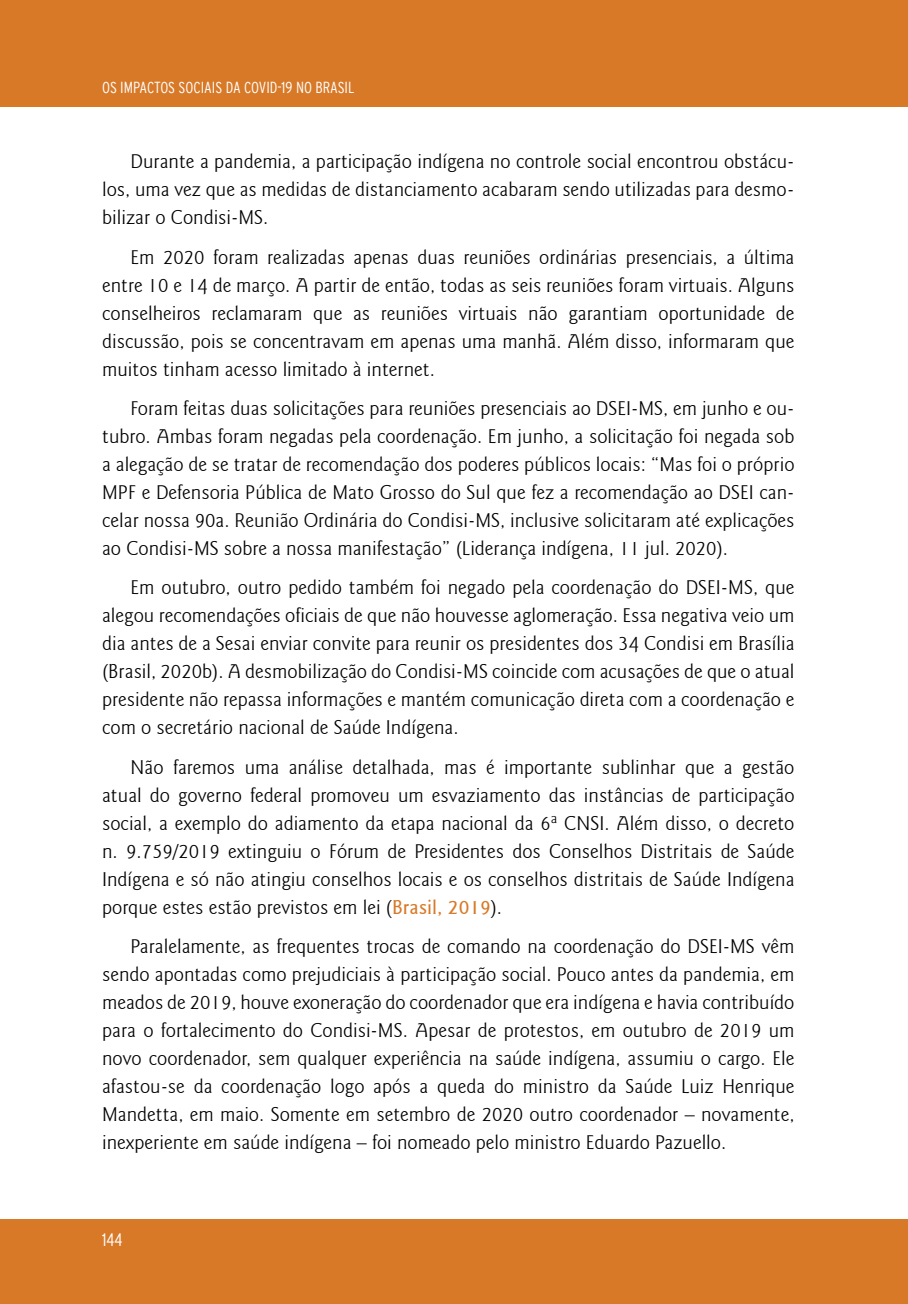
<style>
.page{position:relative;width:908px;height:1304px;background:#fff}
.page>*{position:absolute;margin:0;border:0;box-sizing:border-box;transform-origin:0 0}
.corpo_do_texto{font:300 20px/28px "Goudy Sans IT Cby BT";color:#000;text-align:justify}
.t1{font:300 condensed 18px "Interstate";color:#fff}
.t2{font:300 condensed 16px "Interstate";color:#fff}
.s1{font-weight:500;color:#d87928}
</style>
<div class="page">
<div style="left:0;top:1219px;width:907px;height:85px;background:#d87928"></div>
<div style="left:0;top:0;width:907px;height:107px;background:#d87928"></div>
<p class="t2" style="left:102px;top:78px;width:254px">OS IMPACTOS SOCIAIS DA COVID-19 NO BRASIL</p>
<p class="corpo_do_texto" style="left:102px;top:148px;width:693px;text-indent:28px">Durante a pandemia, a participação indígena no controle social encontrou obstácu&shy;los, uma vez que as medidas de distanciamento acabaram sendo utilizadas para desmo&shy;bilizar o Condisi-MS.</p>
<p class="corpo_do_texto" style="left:102px;top:243px;width:693px;text-indent:28px">Em 2020 foram realizadas apenas duas reuniões ordinárias presenciais, a última entre 10 e 14 de março. A partir de então, todas as seis reuniões foram virtuais. Alguns conselheiros reclamaram que as reuniões virtuais não garantiam oportunidade de discussão, pois se concentravam em apenas uma manhã. Além disso, informaram que muitos tinham acesso limitado à internet.</p>
<p class="corpo_do_texto" style="left:102px;top:394px;width:693px;text-indent:28px">Foram feitas duas solicitações para reuniões presenciais ao DSEI-MS, em junho e ou&shy;tubro. Ambas foram negadas pela coordenação. Em junho, a solicitação foi negada sob a alegação de se tratar de recomendação dos poderes públicos locais: “Mas foi o próprio MPF e Defensoria Pública de Mato Grosso do Sul que fez a recomendação ao DSEI can&shy;celar nossa 90a. Reunião Ordinária do Condisi-MS, inclusive solicitaram até explicações ao Condisi-MS sobre a nossa manifestação” (Liderança indígena, 11 jul. 2020).</p>
<p class="corpo_do_texto" style="left:102px;top:574px;width:693px;text-indent:28px">Em outubro, outro pedido também foi negado pela coordenação do DSEI-MS, que alegou recomendações oficiais de que não houvesse aglomeração. Essa negativa veio um dia antes de a Sesai enviar convite para reunir os presidentes dos 34 Condisi em Brasília (Brasil, 2020b). A desmobilização do Condisi-MS coincide com acusações de que o atual presidente não repassa informações e mantém comunicação direta com a coordenação e com o secretário nacional de Saúde Indígena.</p>
<p class="corpo_do_texto" style="left:102px;top:753px;width:693px;text-indent:28px">Não faremos uma análise detalhada, mas é importante sublinhar que a gestão atual do governo federal promoveu um esvaziamento das instâncias de participação social, a exemplo do adiamento da etapa nacional da 6ª CNSI. Além disso, o decreto n. 9.759/2019 extinguiu o Fórum de Presidentes dos Conselhos Distritais de Saúde Indígena e só não atingiu conselhos locais e os conselhos distritais de Saúde Indígena porque estes estão previstos em lei (<span class="s1">Brasil, 2019</span>).</p>
<p class="corpo_do_texto" style="left:102px;top:932px;width:693px;text-indent:28px">Paralelamente, as frequentes trocas de comando na coordenação do DSEI-MS vêm sendo apontadas como prejudiciais à participação social. Pouco antes da pandemia, em meados de 2019, houve exoneração do coordenador que era indígena e havia contribuído para o fortalecimento do Condisi-MS. Apesar de protestos, em outubro de 2019 um novo coordenador, sem qualquer experiência na saúde indígena, assumiu o cargo. Ele afastou-se da coordenação logo após a queda do ministro da Saúde Luiz Henrique Mandetta, em maio. Somente em setembro de 2020 outro coordenador – novamente, inexperiente em saúde indígena – foi nomeado pelo ministro Eduardo Pazuello.</p>
<p class="t1" style="left:102px;top:1230px;width:22px">144</p>
</div>
